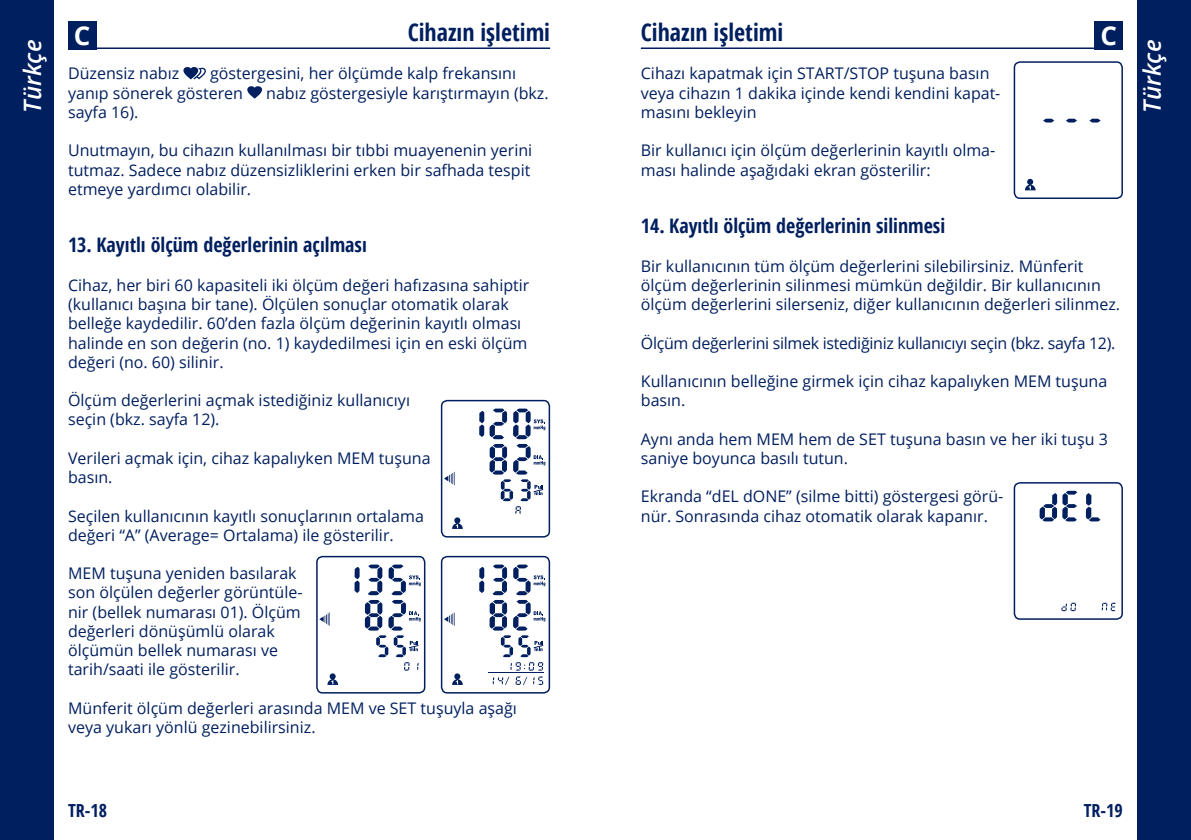
<style>
.page{position:relative;width:1191px;height:840px;background:#fff}
.page>*{position:absolute;margin:0;border:0;box-sizing:border-box;transform-origin:0 0}
.t1{font:700 26px "Open Sans";color:#fff}
.t2{font:700 condensed 24px "Open Sans";color:#001f5f}
.t3{font:italic 600 24px "Open Sans";letter-spacing:-.005em;color:#fff}
.t4{font:700 condensed 20px "Open Sans";color:#001f5f}
.t5{font:700 condensed 18px "Open Sans";color:#001f5f}
.t6{font:16px/19.2px "Open Sans";color:#001f5f}
.t7{font:16px "Open Sans";letter-spacing:-.02em;color:#001f5f}
</style>
<div class="page">
<div style="left:1137px;top:0;width:54px;height:839px;background:#001f5f"></div>
<div style="left:0;top:0;width:54px;height:839px;background:#001f5f"></div>
<hr style="left:641px;top:47px;width:482px;height:2px;background:#001f5f">
<hr style="left:68px;top:47px;width:482px;height:2px;background:#001f5f">
<div style="left:1094px;top:21px;width:29px;height:28px;background:#001f5f"></div>
<div style="left:68px;top:21px;width:28px;height:28px;background:#001f5f"></div>
<svg style="left:444px;top:471px;width:11px;height:14px"></svg>
<svg style="left:479px;top:408px;width:66px;height:106px"></svg>
<svg style="left:452px;top:517px;width:11px;height:11px"></svg>
<div style="left:441px;top:399px;width:109px;height:138px;border:2px solid #001f5f;border-radius:6px"></div>
<svg style="left:444px;top:612px;width:11px;height:13px"></svg>
<svg style="left:533px;top:676px;width:10px;height:8px"></svg>
<svg style="left:492px;top:676px;width:17px;height:8px"></svg>
<svg style="left:515px;top:676px;width:12px;height:8px"></svg>
<hr style="left:488px;top:672px;width:56px;height:1px;background:#001f5f">
<svg style="left:479px;top:564px;width:66px;height:106px"></svg>
<svg style="left:452px;top:673px;width:11px;height:11px"></svg>
<div style="left:441px;top:555px;width:109px;height:138px;border:2px solid #001f5f;border-radius:6px"></div>
<svg style="left:1043px;top:119px;width:11px;height:3px"></svg>
<svg style="left:1066px;top:119px;width:11px;height:3px"></svg>
<svg style="left:1089px;top:119px;width:11px;height:3px"></svg>
<svg style="left:1025px;top:178px;width:10px;height:12px"></svg>
<div style="left:1013px;top:61px;width:110px;height:138px;border:2px solid #001f5f;border-radius:6px"></div>
<svg style="left:319px;top:612px;width:11px;height:13px"></svg>
<svg style="left:354px;top:564px;width:66px;height:106px"></svg>
<svg style="left:327px;top:673px;width:11px;height:11px"></svg>
<div style="left:316px;top:555px;width:109px;height:138px;border:2px solid #001f5f;border-radius:6px"></div>
<svg style="left:183px;top:67px;width:23px;height:12px"></svg>
<svg style="left:247px;top:86px;width:15px;height:13px"></svg>
<svg style="left:1039px;top:490px;width:38px;height:31px"></svg>
<svg style="left:1101px;top:602px;width:14px;height:8px"></svg>
<svg style="left:1061px;top:602px;width:15px;height:8px"></svg>
<svg style="left:1085px;top:493px;width:15px;height:28px"></svg>
<div style="left:1013px;top:482px;width:110px;height:137px;border:2px solid #001f5f;border-radius:6px"></div>
<h1 class="t1" style="left:74px;top:17px;width:18px">C</h1>
<h2 class="t2" style="left:408px;top:16px;width:144px">Cihazın işletimi</h2>
<h2 class="t2" style="left:641px;top:16px;width:144px">Cihazın işletimi</h2>
<h1 class="t1" style="left:1100px;top:17px;width:18px">C</h1>
<h2 class="t3" style="left:16px;top:112px;width:74px;rotate:-90deg">Türkçe</h2>
<h2 class="t3" style="left:1135px;top:112px;width:74px;rotate:-90deg">Türkçe</h2>
<p class="t6" style="left:68px;top:64px;width:449px;text-indent:142px">göstergesini, her ölçümde kalp frekansını yanıp sönerek gösteren</p>
<p class="t6" style="left:68px;top:64px;width:113px">Düzensiz nabız</p>
<p class="t6" style="left:641px;top:64px;width:361px">Cihazı kapatmak için START/STOP tuşuna basın veya cihazın 1 dakika içinde kendi kendini kapat&shy;masını bekleyin</p>
<p class="t6" style="left:641px;top:140px;width:356px">Bir kullanıcı için ölçüm değerlerinin kayıtlı olma&shy;ması halinde aşağıdaki ekran gösterilir:</p>
<p class="t6" style="left:266px;top:83px;width:284px">nabız göstergesiyle karıştırmayın (bkz.</p>
<p class="t6" style="left:68px;top:102px;width:72px">sayfa 16).</p>
<p class="t6" style="left:68px;top:140px;width:466px;text-align:justify">Unutmayın, bu cihazın kullanılması bir tıbbi muayenenin yerini tutmaz. Sadece nabız düzensizliklerini erken bir safhada tespit etmeye yardımcı olabilir.</p>
<p class="t4" style="left:68px;top:231px;width:300px">13. Kayıtlı ölçüm değerlerinin açılması</p>
<p class="t6" style="left:68px;top:275px;width:463px">Cihaz, her biri 60 kapasiteli iki ölçüm değeri hafızasına sahiptir (kullanıcı başına bir tane). Ölçülen sonuçlar otomatik olarak belleğe kaydedilir. 60’den fazla ölçüm değerinin kayıtlı olması halinde en son değerin (no. 1) kaydedilmesi için en eski ölçüm değeri (no. 60) silinir.</p>
<p class="t6" style="left:68px;top:390px;width:343px">Ölçüm değerlerini açmak istediğiniz kullanıcıyı seçin (bkz. sayfa 12).</p>
<p class="t6" style="left:68px;top:448px;width:364px">Verileri açmak için, cihaz kapalıyken MEM tuşuna basın.</p>
<p class="t6" style="left:68px;top:505px;width:357px">Seçilen kullanıcının kayıtlı sonuçlarının ortalama değeri “A” (Average= Ortalama) ile gösterilir.</p>
<p class="t6" style="left:68px;top:563px;width:236px">MEM tuşuna yeniden basılarak son ölçülen değerler görüntüle&shy;nir (bellek numarası 01). Ölçüm değerleri dönüşümlü olarak ölçümün bellek numarası ve tarih/saati ile gösterilir.</p>
<p class="t6" style="left:68px;top:697px;width:450px">Münferit ölçüm değerleri arasında MEM ve SET tuşuyla aşağı veya yukarı yönlü gezinebilirsiniz.</p>
<p class="t4" style="left:641px;top:212px;width:306px">14. Kayıtlı ölçüm değerlerinin silinmesi</p>
<p class="t6" style="left:641px;top:256px;width:481px">Bir kullanıcının tüm ölçüm değerlerini silebilirsiniz. Münferit ölçüm değerlerinin silinmesi mümkün değildir. Bir kullanıcının ölçüm değerlerini silerseniz, diğer kullanıcının değerleri silinmez.</p>
<p class="t7" style="left:641px;top:331px;width:476px">Ölçüm değerlerini silmek istediğiniz kullanıcıyı seçin (bkz. sayfa 12).</p>
<p class="t6" style="left:641px;top:371px;width:468px">Kullanıcının belleğine girmek için cihaz kapalıyken MEM tuşuna basın.</p>
<p class="t6" style="left:641px;top:428px;width:468px">Aynı anda hem MEM hem de SET tuşuna basın ve her iki tuşu 3 saniye boyunca basılı tutun.</p>
<p class="t6" style="left:641px;top:486px;width:364px">Ekranda “dEL dONE” (silme bitti) göstergesi görü&shy;nür. Sonrasında cihaz otomatik olarak kapanır.</p>
<p class="t5" style="left:68px;top:797px;width:41px">TR-18</p>
<p class="t5" style="left:1083px;top:797px;width:41px">TR-19</p>
</div>
